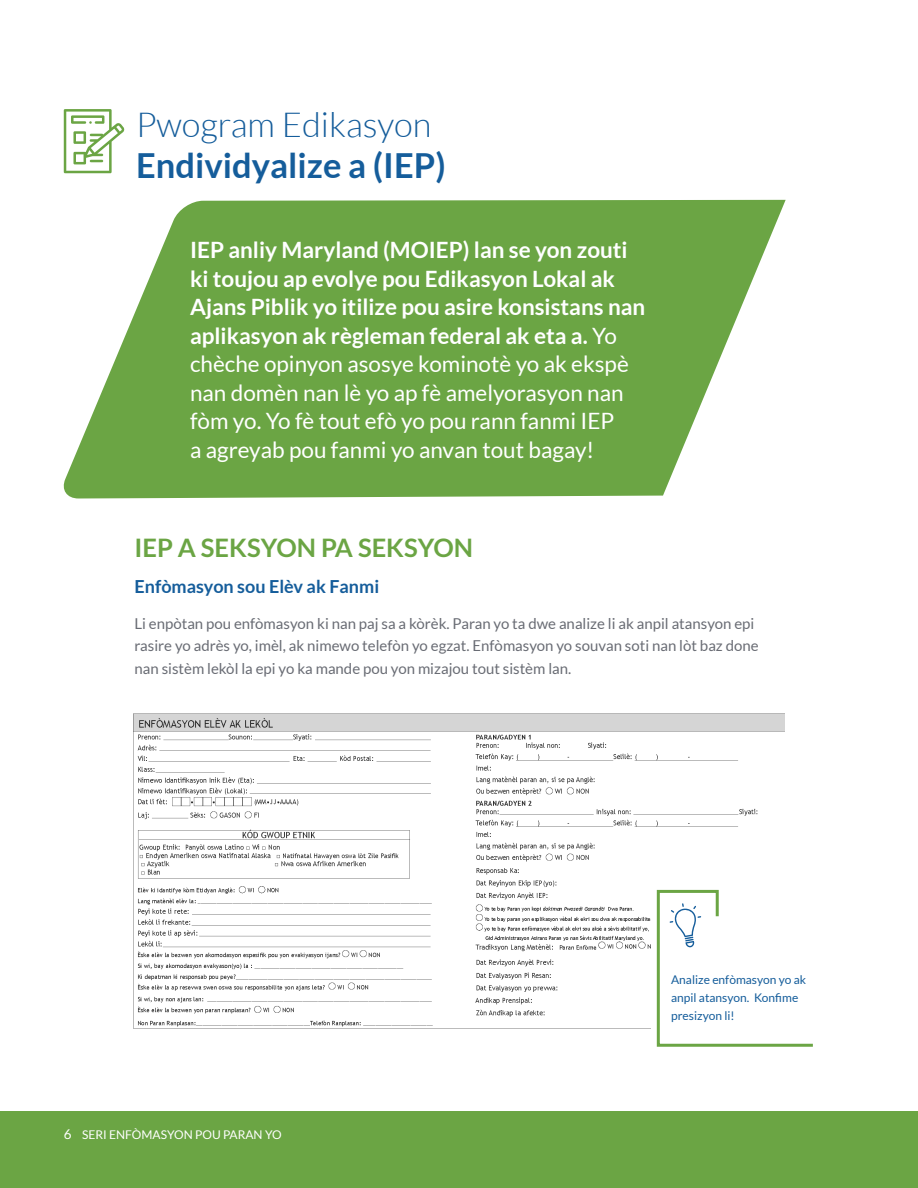
<style>
.page{position:relative;width:918px;height:1188px;background:#fff}
.page>*{position:absolute;margin:0;border:0;box-sizing:border-box;transform-origin:0 0}
.H1_line2{font:700 34.5px "Lato";color:#155d9b}
.H1_line1{font:300 34.5px "Lato";color:#155d9b}
.t1{font:700 25.5px "Lato";color:#6ba544}
.t2{font:700 22.5px/28.5px "Lato";color:#fff}
.t3{font:700 18px "Lato";color:#155d9b}
.Body_Text_Main{font:15px/22.5px "Lato";color:#696c74}
.t4{font:12px/18px "Lato";color:#155d9b}
.Folio_left{font:12px "Lato";color:#fff}
.s1{font-weight:400}
.s2{font-size:13.5px}
</style>
<div class="page">
<div style="left:0;top:1112px;width:918px;height:76px;background:#6ba544"></div>
<svg style="left:63px;top:200px;width:723px;height:299px;fill:#6ba544"></svg>
<img style="left:134px;top:713px;width:651px;height:314px">
<div style="left:651px;top:887px;width:169px;height:163px;background:#fff"></div>
<svg style="left:64px;top:109px;width:61px;height:64px"></svg>
<svg style="left:656px;top:889px;width:157px;height:158px"></svg>
<p class="H1_line1" style="left:136px;top:106px;width:297px">Pwogram Edikasyon</p>
<p class="H1_line2" style="left:136px;top:146px;width:311px">Endividyalize a (IEP)</p>
<p class="t2" style="left:190px;top:236px;width:457px">IEP anliy Maryland (MOIEP) lan se yon zouti ki toujou ap evolye pou Edikasyon Lokal ak Ajans Piblik yo itilize pou asire konsistans nan aplikasyon ak règleman federal ak eta a. <span class="s1">Yo chèche opinyon asosye kominotè yo ak ekspè nan domèn nan lè yo ap fè amelyorasyon nan fòm yo. Yo fè tout efò yo pou rann fanmi IEP<br>a agreyab pou fanmi yo anvan tout bagay!</span></p>
<h2 class="t1" style="left:135px;top:533px;width:340px">IEP A SEKSYON PA SEKSYON</h2>
<h3 class="t3" style="left:135px;top:576px;width:246px">Enfòmasyon sou Elèv ak Fanmi</h3>
<p class="Body_Text_Main" style="left:135px;top:612px;width:626px">Li enpòtan pou enfòmasyon ki nan paj sa a kòrèk. Paran yo ta dwe analize li ak anpil atansyon epi rasire yo adrès yo, imèl, ak nimewo telefòn yo egzat. Enfòmasyon yo souvan soti nan lòt baz done nan sistèm lekòl la epi yo ka mande pou yon mizajou tout sistèm lan.</p>
<p class="Folio_left" style="left:64px;top:1128px;width:219px"><span class="s2">6</span> SERI ENFÒMASYON POU PARAN YO</p>
<p class="t4" style="left:671px;top:971px;width:137px">Analize enfòmasyon yo ak anpil atansyon. Konfime presizyon li!</p>
</div>
